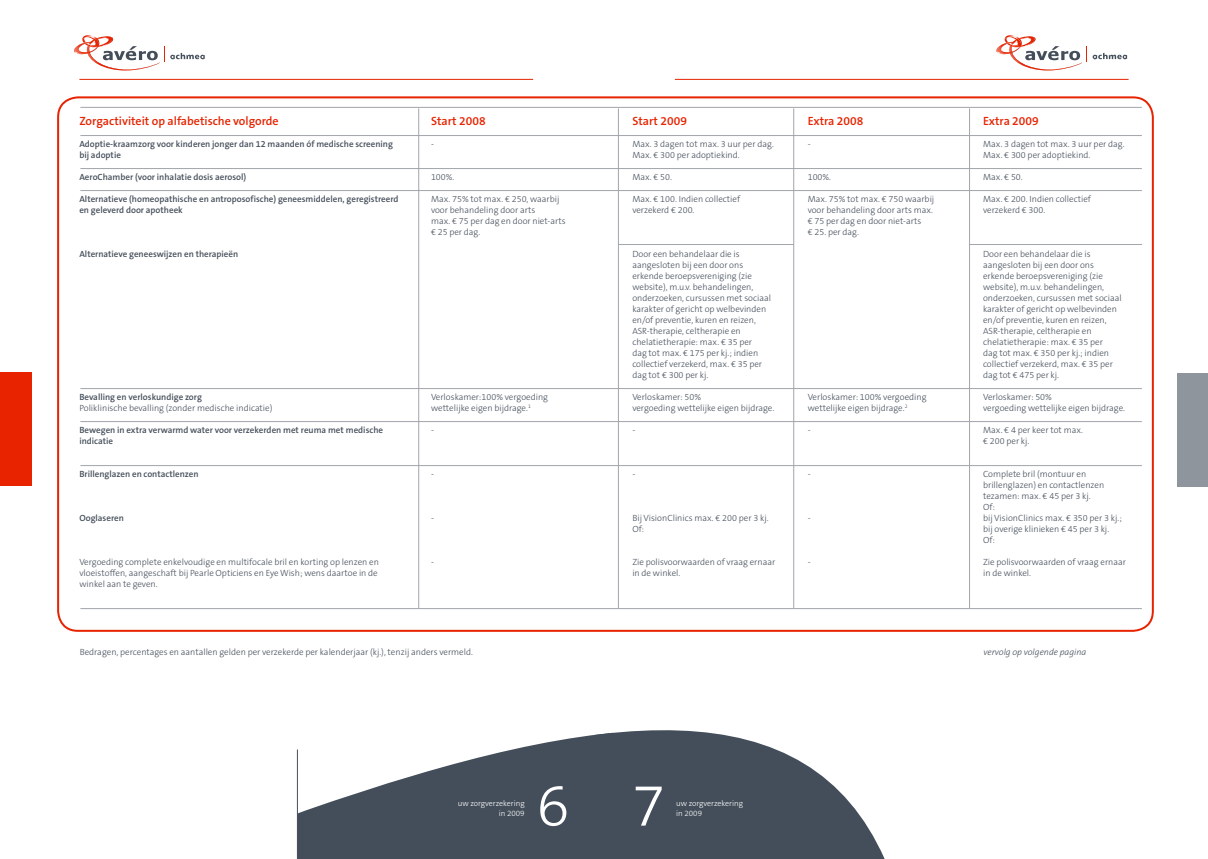
<style>
.page{position:relative;width:1208px;height:859px;background:#fff}
.page>*{position:absolute;margin:0;border:0;box-sizing:border-box;transform-origin:0 0}
.t1{font:300 60px "The Sans B3";color:#fff}
.t2{font:600 12px "The Sans B6";color:#e72300}
.t3{font:300 9px/11px "The Sans B3";color:#444e5a}
.t4{font:600 9px/11px "The Sans B6";color:#444e5a}
.t5{font:italic 300 9px "The Sans B3";color:#444e5a}
.t6{font:300 8px/10px "The Sans B3";color:#fff;text-align:right}
</style>
<div class="page">
<hr style="left:79px;top:79px;width:454px;height:1px;background:#e72300">
<svg style="left:74px;top:35px;width:131px;height:36px"></svg>
<svg style="left:298px;top:734px;width:297px;height:125px;fill:#444e5a"></svg>
<hr style="left:297px;top:749px;width:1px;height:110px;background:#444e5a">
<div style="left:0;top:373px;width:32px;height:113px;background:#e72300"></div>
<hr style="left:675px;top:79px;width:453px;height:1px;background:#e72300">
<svg style="left:996px;top:35px;width:131px;height:36px"></svg>
<svg style="left:595px;top:730px;width:289px;height:129px;fill:#444e5a"></svg>
<div style="left:1177px;top:373px;width:31px;height:113px;background:#8f959c"></div>
<hr style="left:80px;top:107px;width:1061px;height:1px;background:#a1a6ac">
<hr style="left:80px;top:135px;width:1061px;height:1px;background:#a1a6ac">
<hr style="left:80px;top:168px;width:1061px;height:1px;background:#a1a6ac">
<hr style="left:80px;top:190px;width:1061px;height:1px;background:#a1a6ac">
<hr style="left:80px;top:388px;width:1061px;height:1px;background:#a1a6ac">
<hr style="left:80px;top:421px;width:1061px;height:1px;background:#a1a6ac">
<hr style="left:80px;top:465px;width:1061px;height:1px;background:#a1a6ac">
<hr style="left:80px;top:608px;width:1061px;height:1px;background:#a1a6ac">
<hr style="left:418px;top:108px;width:1px;height:501px;background:#a1a6ac">
<hr style="left:618px;top:108px;width:1px;height:500px;background:#a1a6ac">
<hr style="left:793px;top:108px;width:1px;height:501px;background:#a1a6ac">
<hr style="left:969px;top:108px;width:1px;height:500px;background:#a1a6ac">
<hr style="left:619px;top:244px;width:175px;height:1px;background:#a1a6ac">
<hr style="left:969px;top:244px;width:173px;height:1px;background:#a1a6ac">
<h2 class="t2" style="left:79px;top:114px;width:201px">Zorgactiviteit op alfabetische volgorde</h2>
<p class="t4" style="left:79px;top:139px;width:315px">Adoptie-kraamzorg voor kinderen jonger dan 12 maanden óf medische screening bij adoptie</p>
<p class="t4" style="left:79px;top:172px;width:168px">AeroChamber (voor inhalatie dosis aerosol)</p>
<p class="t4" style="left:79px;top:194px;width:321px">Alternatieve (homeopathische en antroposofische) geneesmiddelen, geregistreerd en geleverd door apotheek</p>
<p class="t4" style="left:79px;top:249px;width:160px">Alternatieve geneeswijzen en therapieën</p>
<h2 class="t2" style="left:431px;top:114px;width:56px">Start 2008</h2>
<p class="t3" style="left:431px;top:139px;width:4px">-</p>
<p class="t3" style="left:431px;top:172px;width:25px">100%.</p>
<p class="t3" style="left:431px;top:194px;width:136px">Max. 75% tot max. € 250, waarbij voor behandeling door arts<br>max. € 75 per dag en door niet-arts € 25 per dag.</p>
<p class="t4" style="left:79px;top:392px;width:124px">Bevalling en verloskundige zorg</p>
<p class="t3" style="left:79px;top:403px;width:194px">Poliklinische bevalling (zonder medische indicatie)</p>
<p class="t4" style="left:79px;top:425px;width:305px">Bewegen in extra verwarmd water voor verzekerden met reuma met medische indicatie</p>
<p class="t4" style="left:79px;top:469px;width:121px">Brillenglazen en contactlenzen</p>
<p class="t4" style="left:79px;top:513px;width:46px">Ooglaseren</p>
<p class="t3" style="left:79px;top:557px;width:301px">Vergoeding complete enkelvoudige en multifocale bril en korting op lenzen en vloeistoffen, aangeschaft bij Pearle Opticiens en Eye Wish; wens daartoe in de winkel aan te geven.</p>
<p class="t3" style="left:431px;top:392px;width:119px">Verloskamer:100% vergoeding wettelijke eigen bijdrage.<sup>1</sup></p>
<p class="t3" style="left:431px;top:425px;width:4px">-</p>
<p class="t3" style="left:431px;top:469px;width:4px">-</p>
<p class="t3" style="left:431px;top:513px;width:4px">-</p>
<p class="t3" style="left:431px;top:557px;width:4px">-</p>
<h2 class="t2" style="left:632px;top:114px;width:56px">Start 2009</h2>
<p class="t3" style="left:632px;top:139px;width:143px">Max. 3 dagen tot max. 3 uur per dag.<br>Max. € 300 per adoptiekind.</p>
<p class="t3" style="left:632px;top:172px;width:41px">Max. € 50.</p>
<p class="t3" style="left:632px;top:194px;width:109px">Max. € 100. Indien collectief verzekerd € 200.</p>
<p class="t3" style="left:632px;top:249px;width:140px">Door een behandelaar die is aangesloten bij een door ons erkende beroepsvereniging (zie website), m.u.v. behandelingen, onderzoeken, cursussen met sociaal karakter of gericht op welbevinden en/of preventie, kuren en reizen,<br>ASR-therapie, celtherapie en chelatietherapie: max. € 35 per<br>dag tot max. € 175 per kj.; indien collectief verzekerd, max. € 35 per dag tot € 300 per kj.</p>
<p class="t3" style="left:632px;top:392px;width:144px">Verloskamer: 50%<br>vergoeding wettelijke eigen bijdrage.</p>
<p class="t3" style="left:632px;top:425px;width:4px">-</p>
<p class="t3" style="left:632px;top:469px;width:4px">-</p>
<p class="t3" style="left:632px;top:513px;width:138px">Bij VisionClinics max. € 200 per 3 kj.<br>Of:</p>
<p class="t3" style="left:632px;top:557px;width:144px">Zie polisvoorwaarden of vraag ernaar in de winkel.</p>
<h2 class="t2" style="left:807px;top:114px;width:57px">Extra 2008</h2>
<p class="t3" style="left:807px;top:139px;width:4px">-</p>
<p class="t3" style="left:807px;top:172px;width:25px">100%.</p>
<p class="t3" style="left:807px;top:194px;width:128px">Max. 75% tot max. € 750 waarbij voor behandeling door arts max. € 75 per dag en door niet-arts<br>€ 25. per dag.</p>
<p class="t3" style="left:807px;top:392px;width:120px">Verloskamer: 100% vergoeding wettelijke eigen bijdrage.<sup>2</sup></p>
<p class="t3" style="left:807px;top:425px;width:4px">-</p>
<p class="t3" style="left:807px;top:469px;width:4px">-</p>
<p class="t3" style="left:807px;top:513px;width:4px">-</p>
<p class="t3" style="left:807px;top:557px;width:4px">-</p>
<h2 class="t2" style="left:983px;top:114px;width:57px">Extra 2009</h2>
<p class="t3" style="left:983px;top:139px;width:143px">Max. 3 dagen tot max. 3 uur per dag.<br>Max. € 300 per adoptiekind.</p>
<p class="t3" style="left:983px;top:172px;width:41px">Max. € 50.</p>
<p class="t3" style="left:983px;top:194px;width:109px">Max. € 200. Indien collectief verzekerd € 300.</p>
<p class="t3" style="left:983px;top:249px;width:140px">Door een behandelaar die is aangesloten bij een door ons erkende beroepsvereniging (zie website), m.u.v. behandelingen, onderzoeken, cursussen met sociaal karakter of gericht op welbevinden en/of preventie, kuren en reizen,<br>ASR-therapie, celtherapie en chelatietherapie: max. € 35 per<br>dag tot max. € 350 per kj.; indien collectief verzekerd, max. € 35 per dag tot € 475 per kj.</p>
<p class="t3" style="left:983px;top:392px;width:144px">Verloskamer: 50%<br>vergoeding wettelijke eigen bijdrage.</p>
<p class="t3" style="left:983px;top:425px;width:101px">Max. € 4 per keer tot max. € 200 per kj.</p>
<p class="t3" style="left:983px;top:469px;width:140px">Complete bril (montuur en brillenglazen) en contactlenzen tezamen: max. € 45 per 3 kj.<br>Of:<br>bij VisionClinics max. € 350 per 3 kj.; bij overige klinieken € 45 per 3 kj.<br>Of:</p>
<p class="t3" style="left:983px;top:557px;width:144px">Zie polisvoorwaarden of vraag ernaar in de winkel.</p>
<p class="t3" style="left:80px;top:647px;width:395px">Bedragen, percentages en aantallen gelden per verzekerde per kalenderjaar (kj.), tenzij anders vermeld.</p>
<p class="t5" style="left:983px;top:648px;width:105px">vervolg op volgende pagina</p>
<p class="t6" style="left:458px;top:798px;width:68px">uw zorgverzekering in 2009</p>
<p class="t6" style="left:452px;top:801px;width:68px">schade volmachten</p>
<h1 class="t1" style="left:536px;top:774px;width:34px">6</h1>
<h1 class="t1" style="left:643px;top:770px;width:34px">7</h1>
<h1 class="t1" style="left:632px;top:774px;width:34px">7</h1>
<p class="t6" style="left:676px;top:798px;width:68px;text-align:left">uw zorgverzekering in 2009</p>
<p class="t6" style="left:697px;top:801px;width:68px">schade volmachten</p>
<p class="t6" style="left:700px;top:801px;width:68px">schade volmachten</p>
</div>
